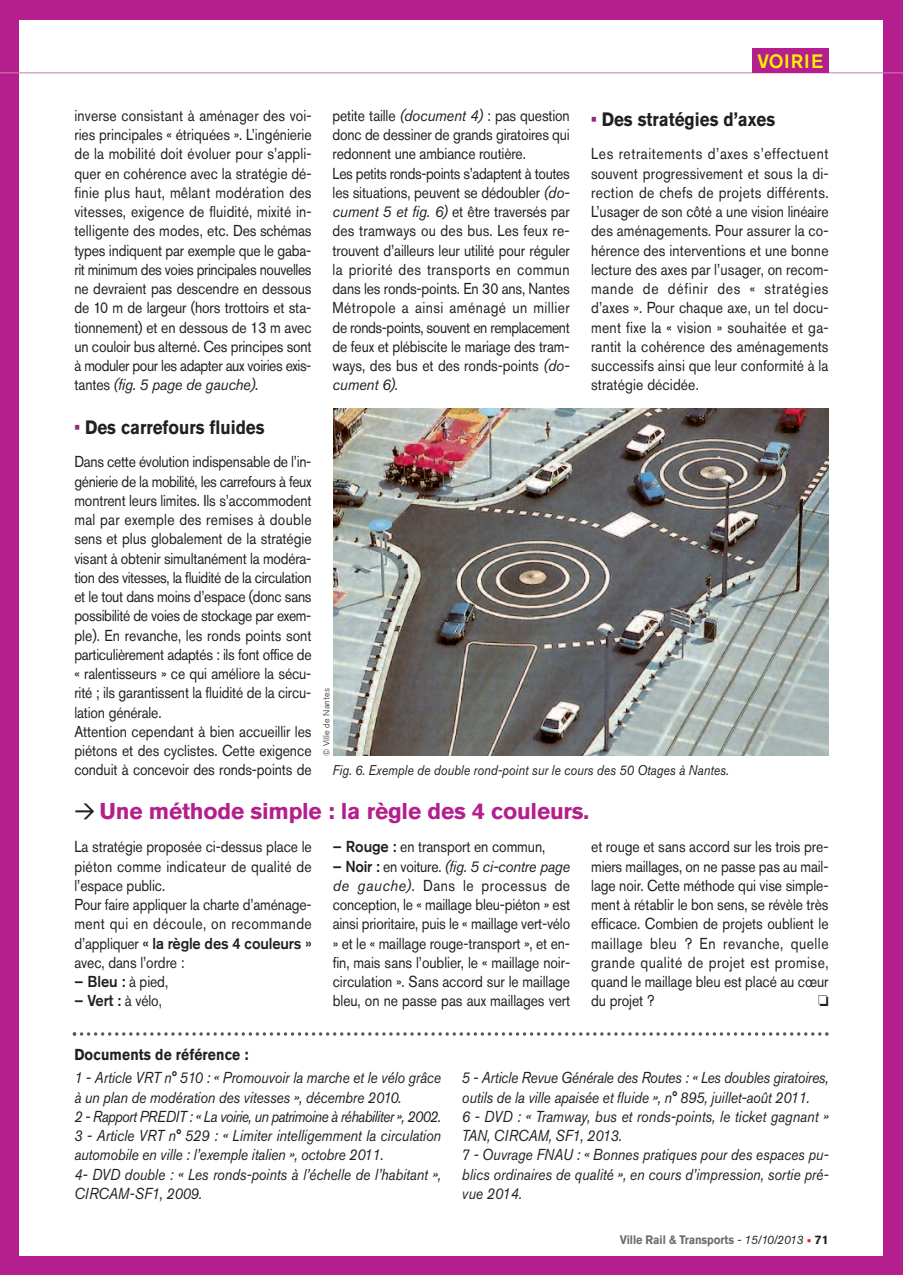
<style>
.page{position:relative;width:903px;height:1275px;background:#b41e8d}
.page>*{position:absolute;margin:0;border:0;box-sizing:border-box;transform-origin:0 0}
.t1{font:700 22.75px "Akzidenz Grotesk Std";letter-spacing:-.01em;color:#b41e8d}
.t2{font:700 19.25px "Akzidenz Grotesk Std";color:#231f20;scale:.88 1}
.t3{font:500 19.25px "Akzidenz Grotesk Std";letter-spacing:.055em;color:#fff101}
.t4{font:15.75px/19.2px "Akzidenz Grotesk Std";letter-spacing:-.01em;color:#231f20;text-align:justify;scale:.88 1}
.t5{font:italic 15.75px/19.2px "Akzidenz Grotesk Std";letter-spacing:-.01em;color:#231f20;scale:.88 1}
.t6{font:500 15.75px "Akzidenz Grotesk Std";letter-spacing:-.005em;color:#231f20;scale:.93 1}
.t7{font:700 15.75px "Akzidenz Grotesk Std";letter-spacing:.01em;color:#231f20;scale:.88 1}
.t8{font:italic 14px "Akzidenz Grotesk Std";color:#231f20;scale:.88 1}
.t9{font:700 12.25px "Akzidenz Grotesk Std";letter-spacing:-.005em;color:#6c6d70;scale:.89 1}
.t10{font:300 8.75px "Akzidenz Grotesk Std";letter-spacing:.025em;color:#231f20}
.s1{font-style:italic}
.s2{color:#922685}
.s3{font-family:"DIN";font-weight:500;font-size:20.3px;color:#231f20}
.s4{font-weight:500}
.s5{font-weight:400}
.s6{font-weight:400;font-style:italic;color:#231f20}
.s7{color:#ee1d23}
.s8{color:#231f20}
</style>
<div class="page">
<div style="left:20px;top:20px;width:863px;height:1235px;background:#fff"></div>
<hr style="left:0;top:72px;width:903px;height:1px;background:#cb7eb4">
<div style="left:752px;top:48px;width:76px;height:25px;background:#b41e8d"></div>
<img style="left:333px;top:409px;width:495px;height:346px">
<svg style="left:73px;top:1032px;width:755px;height:4px"></svg>
<p class="t3" style="left:757px;top:54px;width:67px">VOIRIE</p>
<p class="t4" style="left:74px;top:107px;width:271px">inverse consistant à aménager des voi&shy;ries principales « étriquées ». L’ingénierie de la mobilité doit évoluer pour s’appli&shy;quer en cohérence avec la stratégie dé&shy;finie plus haut, mêlant modération des vitesses, exigence de fluidité, mixité in&shy;telligente des modes, etc. Des schémas types indiquent par exemple que le gaba&shy;rit minimum des voies principales nouvelles ne devraient pas descendre en dessous de 10 m de largeur (hors trottoirs et sta&shy;tionnement) et en dessous de 13 m avec un couloir bus alterné. Ces principes sont à moduler pour les adapter aux voiries exis&shy;tantes <span class="s1">(fig. 5 page de gauche).</span></p>
<p class="t2" style="left:74px;top:420px;width:218px"><span class="s2">•</span> Des carrefours fluides</p>
<p class="t4" style="left:74px;top:454px;width:271px;text-align:left">Dans cette évolution indispensable de l’in&shy;génierie de la mobilité, les carrefours à feux montrent leurs limites. Ils s’accommodent mal par exemple des remises à double sens et plus globalement de la stratégie visant à obtenir simultanément la modéra&shy;tion des vitesses, la fluidité de la circulation et le tout dans moins d’espace (donc sans possibilité de voies de stockage par exem&shy;ple). En revanche, les ronds points sont particulièrement adaptés : ils font office de « ralentisseurs » ce qui améliore la sécu&shy;rité ; ils garantissent la fluidité de la circu&shy;lation générale.<br>Attention cependant à bien accueillir les piétons et des cyclistes. Cette exigence conduit à concevoir des ronds-points de</p>
<p class="t4" style="left:333px;top:107px;width:271px;text-align:left">petite taille <span class="s1">(document 4)</span> : pas question donc de dessiner de grands giratoires qui redonnent une ambiance routière.<br>Les petits ronds-points s’adaptent à toutes les situations, peuvent se dédoubler <span class="s1">(do&shy;cument 5 et fig. 6)</span> et être traversés par des tramways ou des bus. Les feux re&shy;trouvent d’ailleurs leur utilité pour réguler la priorité des transports en commun dans les ronds-points. En 30 ans, Nantes Métropole a ainsi aménagé un millier de ronds-points, souvent en remplacement de feux et plébiscite le mariage des tram&shy;ways, des bus et des ronds-points <span class="s1">(do&shy;cument 6).</span></p>
<p class="t2" style="left:591px;top:112px;width:211px"><span class="s2">•</span> Des stratégies d’axes</p>
<p class="t4" style="left:591px;top:146px;width:271px">Les retraitements d’axes s’effectuent souvent progressivement et sous la di&shy;rection de chefs de projets différents.<br>L’usager de son côté a une vision linéaire des aménagements. Pour assurer la co&shy;hérence des interventions et une bonne lecture des axes par l’usager, on recom&shy;mande de définir des « stratégies d’axes ». Pour chaque axe, un tel docu&shy;ment fixe la « vision » souhaitée et ga&shy;rantit la cohérence des aménagements successifs ainsi que leur conformité à la stratégie décidée.</p>
<p class="t10" style="left:323px;top:756px;width:69px;rotate:-90deg">© Ville de Nantes</p>
<p class="t8" style="left:333px;top:765px;width:452px">Fig. 6. Exemple de double rond-point sur le cours des 50 Otages à Nantes.</p>
<h1 class="t1" style="left:74px;top:803px;width:516px"><span class="s3">&gt;</span> Une méthode simple : la règle des 4 couleurs.</h1>
<p class="t4" style="left:74px;top:839px;width:271px;text-align:left">La stratégie proposée ci-dessus place le piéton comme indicateur de qualité de l’espace public.<br>Pour faire appliquer la charte d’aménage&shy;ment qui en découle, on recommande d’appliquer <span class="s4">« la règle des 4 couleurs » </span>avec, dans l’ordre :</p>
<p class="t6" style="left:74px;top:976px;width:102px">– Bleu : <span class="s5">à pied,</span></p>
<p class="t6" style="left:74px;top:995px;width:96px">– Vert : <span class="s5">à vélo,</span></p>
<p class="t7" style="left:74px;top:1049px;width:199px">Documents de référence :</p>
<p class="t4" style="left:333px;top:839px;width:243px"><span class="s4">– Rouge :</span> en transport en commun,</p>
<p class="t4" style="left:333px;top:858px;width:271px"><span class="s4">– Noir :</span> en voiture. <span class="s1">(fig. 5 ci-contre page de gauche).</span> Dans le processus de conception, le « maillage bleu-piéton » est ainsi prioritaire, puis le « maillage vert-vélo » et le « maillage rouge-transport », et en&shy;fin, mais sans l’oublier, le « maillage noir&shy;circulation ». Sans accord sur le maillage bleu, on ne passe pas aux maillages vert</p>
<p class="t4" style="left:591px;top:839px;width:271px">et rouge et sans accord sur les trois pre&shy;miers maillages, on ne passe pas au mail&shy;lage noir. Cette méthode qui vise simple&shy;ment à rétablir le bon sens, se révèle très efficace. Combien de projets oublient le maillage bleu ? En revanche, quelle grande qualité de projet est promise, quand le maillage bleu est placé au cœur du projet ?</p>
<p class="t5" style="left:74px;top:1070px;width:418px">1 - Article VRT n° 510 : « Promouvoir la marche et le vélo grâce à un plan de modération des vitesses », décembre 2010.<br>2 - Rapport PREDIT : « La voirie, un patrimoine à réhabiliter », 2002.<br>3 - Article VRT n° 529 : « Limiter intelligemment la circulation automobile en ville : l’exemple italien », octobre 2011.<br>4- DVD double : « Les ronds-points à l’échelle de l’habitant », CIRCAM-SF1, 2009.</p>
<p class="t5" style="left:462px;top:1070px;width:418px">5 - Article Revue Générale des Routes : « Les doubles giratoires, outils de la ville apaisée et fluide », n° 895, juillet-août 2011.<br>6 - DVD : « Tramway, bus et ronds-points, le ticket gagnant » TAN, CIRCAM, SF1, 2013.<br>7 - Ouvrage FNAU : « Bonnes pratiques pour des espaces pu&shy;blics ordinaires de qualité », en cours d’impression, sortie pré&shy;vue 2014.</p>
<p class="t9" style="left:620px;top:1236px;width:236px">Ville Rail &amp; Transports <span class="s6">- 15/10/2013</span> <span class="s7">•</span> <span class="s8">71</span></p>
</div>
